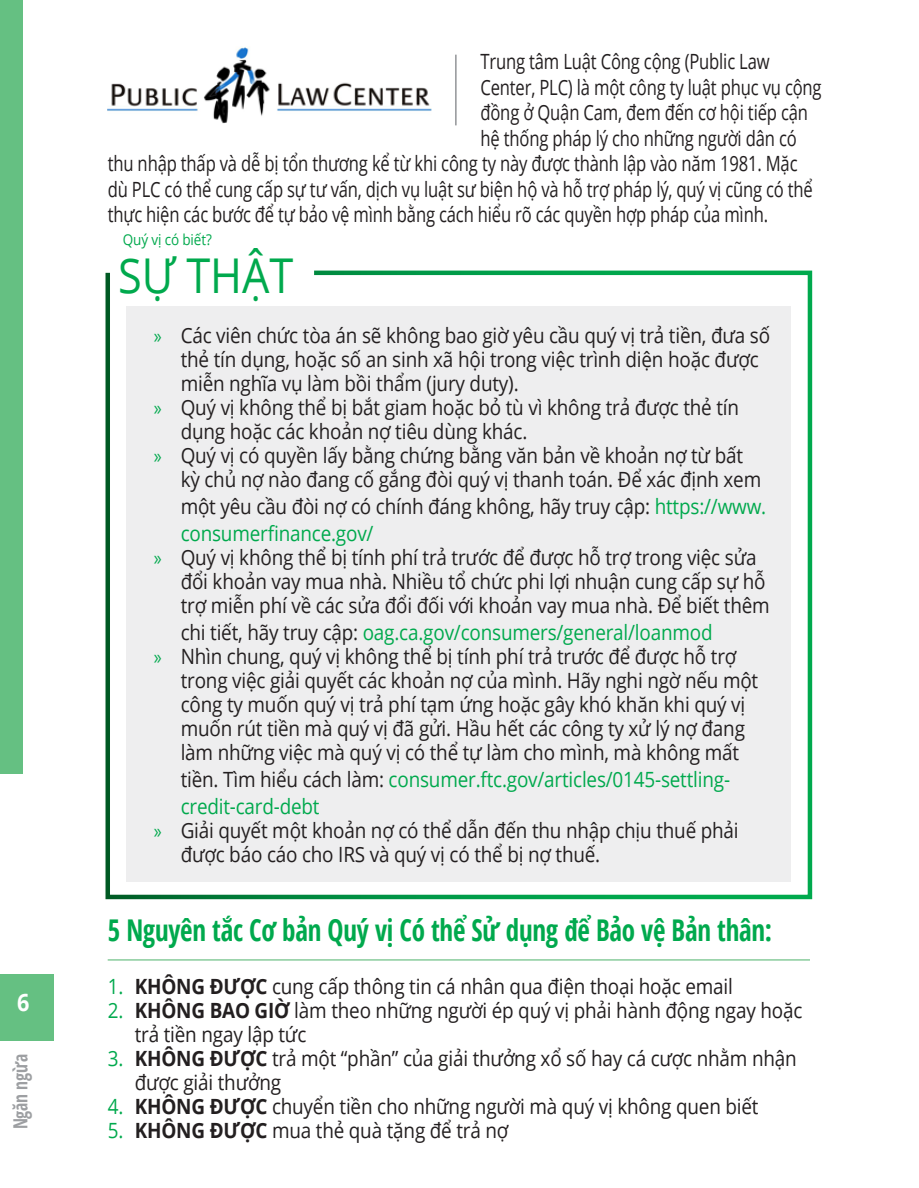
<style>
.page{position:relative;width:919px;height:1188px;background:#fff}
.page>*{position:absolute;margin:0;border:0;box-sizing:border-box;transform-origin:0 0}
.T5_32{font:48px "Open Sans";color:#00a94d;scale:.9 1}
.t1{font:700 condensed 30px "Open Sans";letter-spacing:-.01em;color:#00a94d;scale:.9 1}
.t2{font:700 24px "Open Sans";color:#fff;scale:.9 1}
.t3{font:21px/24px "Open Sans";letter-spacing:-.01em;color:#231f20;scale:.9 1}
.t4{font:21px "Open Sans";letter-spacing:-.01em;color:#231f20;scale:.79 1}
.t5{font:21px/27px "Open Sans";letter-spacing:-.01em;color:#00a94d;scale:.9 1}
.t6{font:700 condensed 19.5px "Open Sans";letter-spacing:-.01em;color:#9d9fa2;scale:.9 1}
.t7{font:15px "Open Sans";letter-spacing:-.01em;color:#00a94d;scale:.9 1}
.s1{font-family:"Myriad Pro";color:#00a94d}
.s2{color:#00a94d}
.s3{color:#231f20}
.s4{font-weight:700}
</style>
<div class="page">
<div style="left:0;top:974px;width:54px;height:67px;background:#65c082"></div>
<div style="left:0;top:0;width:22px;height:773px;background:#65c082"></div>
<svg style="left:105px;top:270px;width:708px;height:630px"></svg>
<div style="left:127px;top:306px;width:664px;height:576px;background:#eeeeef"></div>
<hr style="left:108px;top:959px;width:702px;height:2px;background:#89cc9c">
<img style="left:108px;top:47px;width:323px;height:76px">
<hr style="left:455px;top:55px;width:1px;height:70px;background:#939598">
<p class="t2" style="left:17px;top:985px;width:15px">6</p>
<p class="t6" style="left:7px;top:1129px;width:85px;rotate:-90deg">Ngăn ngừa</p>
<p class="t4" style="left:480px;top:47px;width:367px">Trung tâm Luật Công cộng (Public Law</p>
<p class="t4" style="left:480px;top:73px;width:433px">Center, PLC) là một công ty luật phục vụ cộng</p>
<p class="t4" style="left:480px;top:98px;width:416px">đồng ở Quận Cam, đem đến cơ hội tiếp cận</p>
<p class="t4" style="left:480px;top:124px;width:402px">hệ thống pháp lý cho những người dân có</p>
<p class="t4" style="left:108px;top:149px;width:874px">thu nhập thấp và dễ bị tổn thương kể từ khi công ty này được thành lập vào năm 1981. Mặc</p>
<p class="t4" style="left:108px;top:175px;width:894px">dù PLC có thể cung cấp sự tư vấn, dịch vụ luật sư biện hộ và hỗ trợ pháp lý, quý vị cũng có thể</p>
<p class="t4" style="left:108px;top:200px;width:837px">thực hiện các bước để tự bảo vệ mình bằng cách hiểu rõ các quyền hợp pháp của mình.</p>
<p class="t7" style="left:123px;top:230px;width:100px">Quý vị có biết?</p>
<p class="T5_32" style="left:118px;top:243px;width:196px">SỰ THẬT</p>
<p class="t3" style="left:181px;top:322px;width:656px;text-indent:-27px"><span class="s1">»</span> Các viên chức tòa án sẽ không bao giờ yêu cầu quý vị trả tiền, đưa số thẻ tín dụng, hoặc số an sinh xã hội trong việc trình diện hoặc được miễn nghĩa vụ làm bồi thẩm (jury duty).</p>
<p class="t3" style="left:181px;top:394px;width:622px;text-indent:-27px"><span class="s1">»</span> Quý vị không thể bị bắt giam hoặc bỏ tù vì không trả được thẻ tín dụng hoặc các khoản nợ tiêu dùng khác.</p>
<p class="t3" style="left:181px;top:442px;width:646px;text-indent:-27px"><span class="s1">»</span> Quý vị có quyền lấy bằng chứng bằng văn bản về khoản nợ từ bất kỳ chủ nợ nào đang cố gắng đòi quý vị thanh toán. Để xác định xem</p>
<p class="t3" style="left:181px;top:492px;width:652px;line-height:27px">một yêu cầu đòi nợ có chính đáng không, hãy truy cập: <span class="s2">https://www. consumerfinance.gov/</span></p>
<p class="t3" style="left:181px;top:544px;width:656px;text-indent:-27px"><span class="s1">»</span> Quý vị không thể bị tính phí trả trước để được hỗ trợ trong việc sửa đổi khoản vay mua nhà. Nhiều tổ chức phi lợi nhuận cung cấp sự hỗ trợ miễn phí về các sửa đổi đối với khoản vay mua nhà. Để biết thêm</p>
<p class="t5" style="left:181px;top:618px;width:592px"><span class="s3">chi tiết, hãy truy cập:</span> oag.ca.gov/consumers/general/loanmod</p>
<p class="t3" style="left:181px;top:643px;width:643px;text-indent:-27px"><span class="s1">»</span> Nhìn chung, quý vị không thể bị tính phí trả trước để được hỗ trợ trong việc giải quyết các khoản nợ của mình. Hãy nghi ngờ nếu một công ty muốn quý vị trả phí tạm ứng hoặc gây khó khăn khi quý vị muốn rút tiền mà quý vị đã gửi. Hầu hết các công ty xử lý nợ đang làm những việc mà quý vị có thể tự làm cho mình, mà không mất</p>
<p class="t5" style="left:181px;top:765px;width:612px"><span class="s3">tiền. Tìm hiểu cách làm:</span> consumer.ftc.gov/articles/0145-settling&shy;credit-card-debt</p>
<p class="t3" style="left:181px;top:817px;width:621px;text-indent:-27px"><span class="s1">»</span> Giải quyết một khoản nợ có thể dẫn đến thu nhập chịu thuế phải được báo cáo cho IRS và quý vị có thể bị nợ thuế.</p>
<p class="t1" style="left:108px;top:909px;width:740px">5 Nguyên tắc Cơ bản Quý vị Có thể Sử dụng để Bảo vệ Bản thân:</p>
<p class="t3" style="left:108px;top:974px;width:696px"><span class="s2">1.</span> <span class="s4">KHÔNG ĐƯỢC</span> cung cấp thông tin cá nhân qua điện thoại hoặc email</p>
<p class="t3" style="left:135px;top:998px;width:743px;text-indent:-27px"><span class="s2">2.</span> <span class="s4">KHÔNG BAO GIỜ</span> làm theo những người ép quý vị phải hành động ngay hoặc trả tiền ngay lập tức</p>
<p class="t3" style="left:135px;top:1046px;width:737px;text-indent:-27px"><span class="s2">3.</span> <span class="s4">KHÔNG ĐƯỢC</span> trả một “phần” của giải thưởng xổ số hay cá cược nhằm nhận được giải thưởng</p>
<p class="t3" style="left:108px;top:1094px;width:724px"><span class="s2">4.</span> <span class="s4">KHÔNG ĐƯỢC</span> chuyển tiền cho những người mà quý vị không quen biết</p>
<p class="t3" style="left:108px;top:1118px;width:447px"><span class="s2">5.</span> <span class="s4">KHÔNG ĐƯỢC</span> mua thẻ quà tặng để trả nợ</p>
</div>
